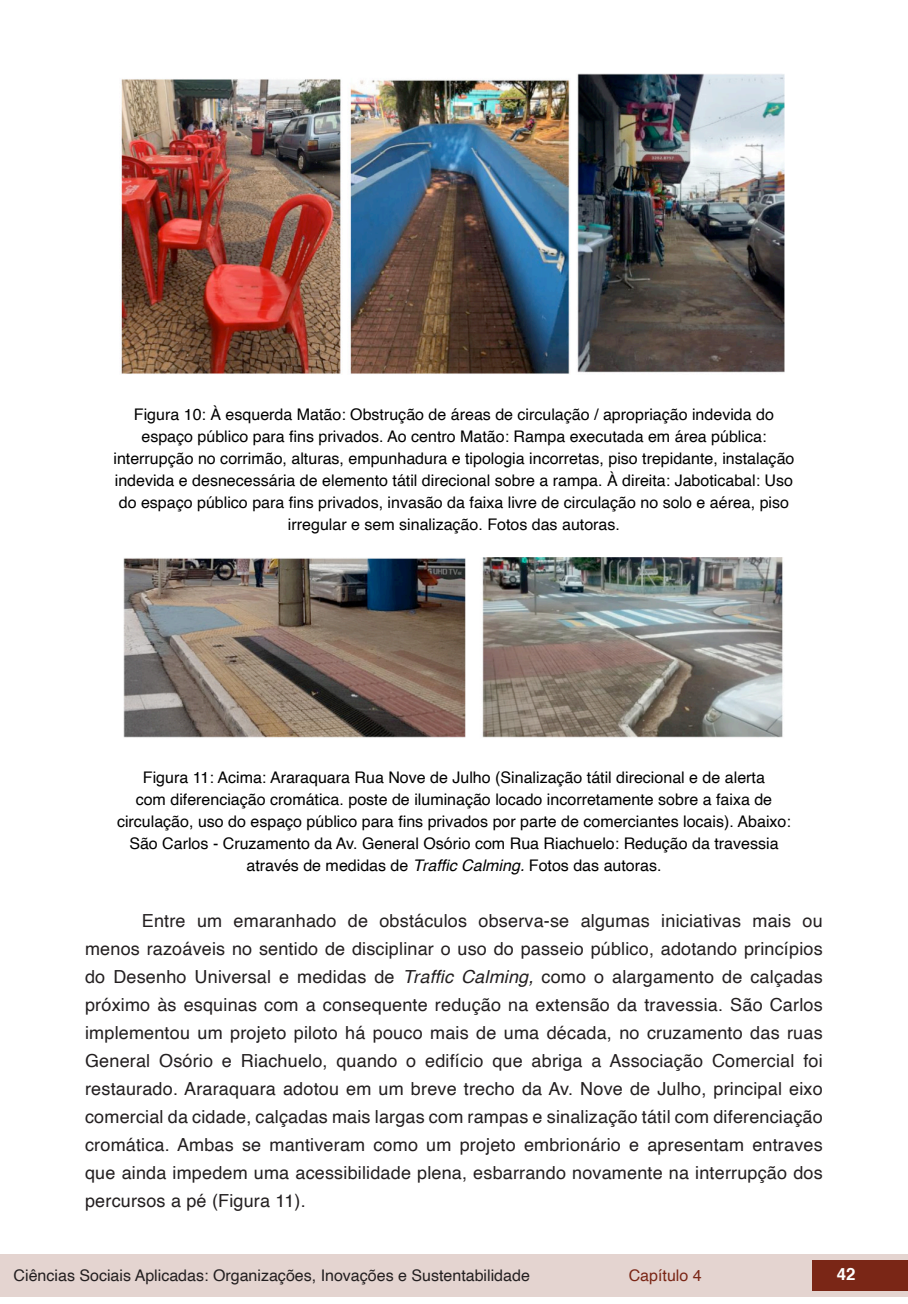
<style>
.page{position:relative;width:908px;height:1304px;background:#fff}
.page>*{position:absolute;margin:0;border:0;box-sizing:border-box;transform-origin:0 0}
.txt{font:18px/28px "Helvetica";letter-spacing:.01em;color:#231f20;text-align:justify}
.t1{font:700 16.8px "Helvetica";color:#fff}
.info_tab_graf_imag{font:16px/22px "Helvetica";color:#000;text-align:center}
.t2{font:16px "Helvetica";color:#231f20}
.t3{font:16px "Helvetica";color:#7a2616}
.s1{font-style:italic}
</style>
<div class="page">
<div style="left:0;top:1254px;width:906px;height:43px;background:#e4d4d0"></div>
<div style="left:812px;top:1261px;width:95px;height:30px;background:#7a2616"></div>
<img style="left:121px;top:74px;width:664px;height:300px">
<img style="left:123px;top:557px;width:660px;height:181px">
<p class="info_tab_graf_imag" style="left:113px;top:404px;width:682px">Figura 10: À esquerda Matão: Obstrução de áreas de circulação / apropriação indevida do espaço público para fins privados. Ao centro Matão: Rampa executada em área pública: interrupção no corrimão, alturas, empunhadura e tipologia incorretas, piso trepidante, instalação indevida e desnecessária de elemento tátil direcional sobre a rampa. À direita: Jaboticabal: Uso do espaço público para fins privados, invasão da faixa livre de circulação no solo e aérea, piso irregular e sem sinalização. Fotos das autoras.</p>
<p class="info_tab_graf_imag" style="left:117px;top:767px;width:675px">Figura 11: Acima: Araraquara Rua Nove de Julho (Sinalização tátil direcional e de alerta<br>com diferenciação cromática. poste de iluminação locado incorretamente sobre a faixa de circulação, uso do espaço público para fins privados por parte de comerciantes locais). Abaixo:<br>São Carlos - Cruzamento da Av. General Osório com Rua Riachuelo: Redução da travessia através de medidas de <span class="s1">Traffic Calming.</span> Fotos das autoras.</p>
<p class="txt" style="left:85px;top:907px;width:738px;text-indent:57px">Entre um emaranhado de obstáculos observa-se algumas iniciativas mais ou menos razoáveis no sentido de disciplinar o uso do passeio público, adotando princípios do Desenho Universal e medidas de <span class="s1">Traffic Calming,</span> como o alargamento de calçadas próximo às esquinas com a consequente redução na extensão da travessia. São Carlos implementou um projeto piloto há pouco mais de uma década, no cruzamento das ruas General Osório e Riachuelo, quando o edifício que abriga a Associação Comercial foi restaurado. Araraquara adotou em um breve trecho da Av. Nove de Julho, principal eixo comercial da cidade, calçadas mais largas com rampas e sinalização tátil com diferenciação cromática. Ambas se mantiveram como um projeto embrionário e apresentam entraves que ainda impedem uma acessibilidade plena, esbarrando novamente na interrupção dos percursos a pé (Figura 11).</p>
<p class="t2" style="left:14px;top:1263px;width:517px">Ciências Sociais Aplicadas: Organizações, Inovações e Sustentabilidade</p>
<p class="t3" style="left:628px;top:1263px;width:74px">Capítulo 4</p>
<p class="t1" style="left:836px;top:1261px;width:20px">42</p>
</div>
